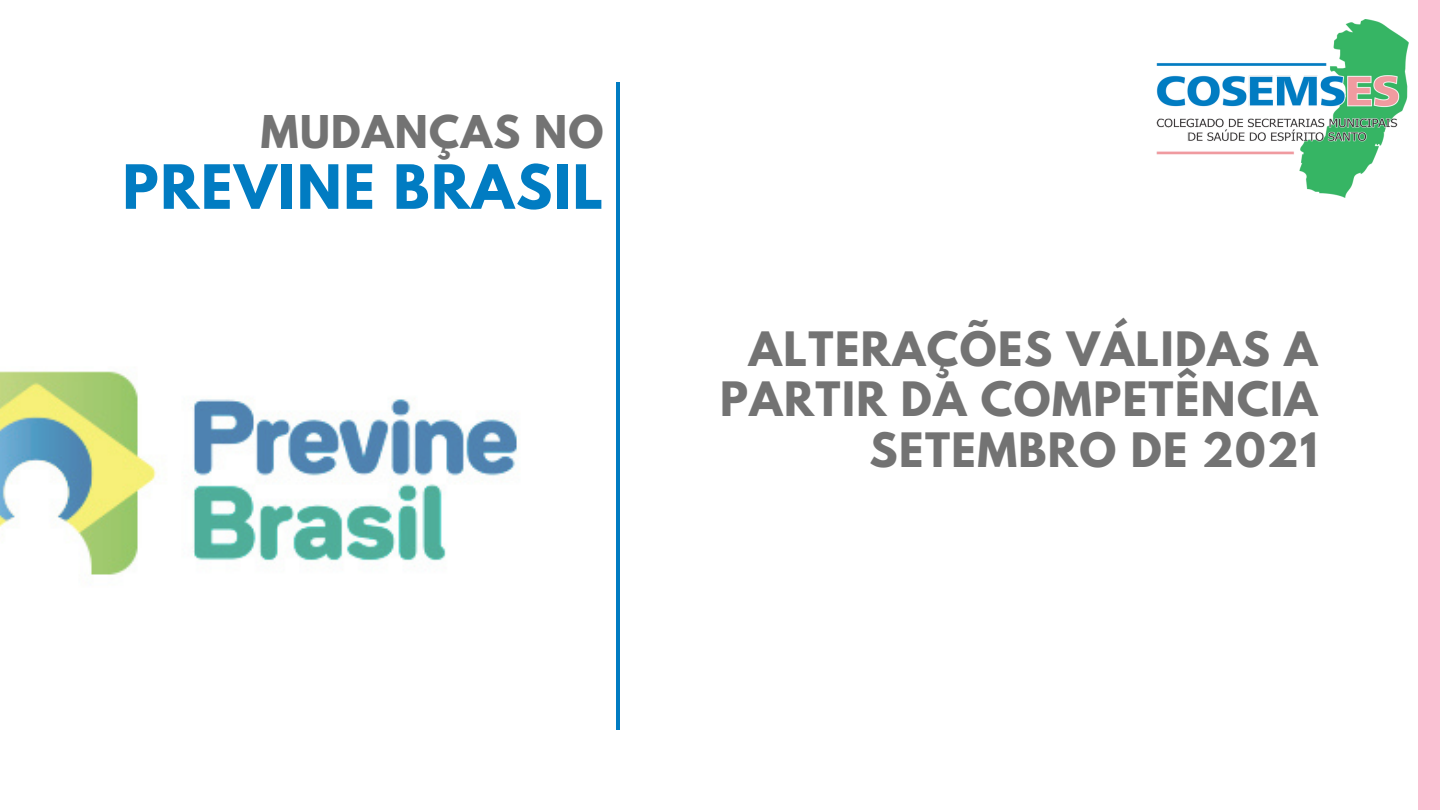
<style>
.page{position:relative;width:1440px;height:810px;background:#fff}
.page>*{position:absolute;margin:0;border:0;box-sizing:border-box;transform-origin:0 0}
.t1{font:700 54px "League Spartan";letter-spacing:.035em;color:#017cc2}
.t2{font:700 42px/50.2px "League Spartan";letter-spacing:.035em;color:#737373;text-align:right}
.t3{font:700 40px "League Spartan";letter-spacing:.035em;color:#737373}
</style>
<div class="page">
<hr style="left:616px;top:82px;width:4px;height:648px;background:#017cc2">
<div style="left:1418px;top:0;width:22px;height:810px;background:#fac1d3"></div>
<img style="left:1157px;top:20px;width:252px;height:177px">
<img style="left:0;top:371px;width:518px;height:204px">
<p class="t3" style="left:261px;top:112px;width:344px">MUDANÇAS NO</p>
<p class="t1" style="left:123px;top:160px;width:482px">PREVINE BRASIL</p>
<p class="t2" style="left:720px;top:329px;width:599px">ALTERAÇÕES VÁLIDAS A<br>PARTIR DA COMPETÊNCIA<br>SETEMBRO DE 2021</p>
</div>
